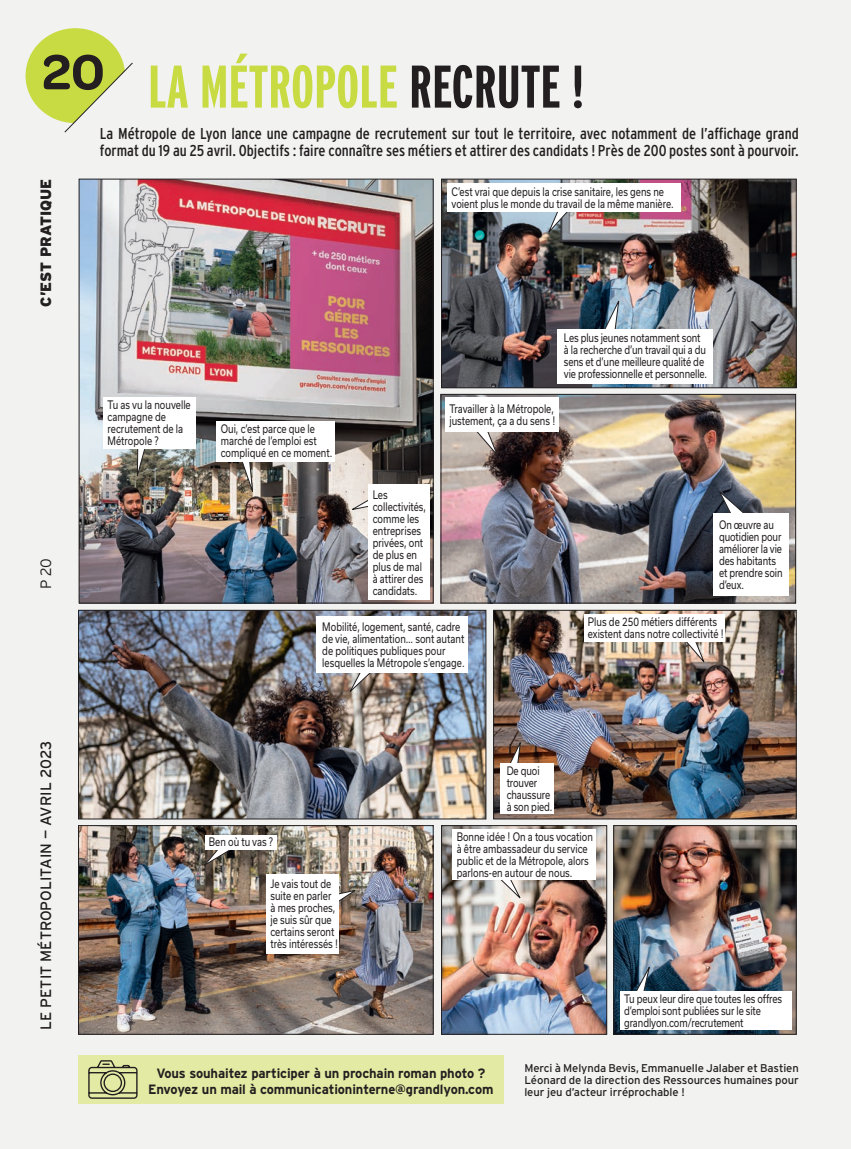
<style>
.page{position:relative;width:851px;height:1149px;background:#fff}
.page>*{position:absolute;margin:0;border:0;box-sizing:border-box;transform-origin:0 0}
.Titre_niv1{font:700 60px "Interstate Compressed";color:#c9db43}
.Texte_courant{font:600 52.5px "Omnes";color:#231f20}
.Titre_niv1-2{font:15.75px/17.2px "Interstate Condensed";color:#231f20}
.t1{font:15px "Interstate";color:#231f20}
.t2{font:900 15px "Interstate";color:#231f20}
.t3{font:300 15px "Interstate";color:#231f20}
.Texte_Encadré_niv2{font:700 13.5px/16.2px "Interstate";letter-spacing:-.01em;color:#231f20;text-align:center;scale:.96 1}
.Titre_niv1-3{font:11.25px/12px "Usual";color:#231f20;scale:.8 1}
.Texte_courant-2{font:11.25px/12px "Interstate";letter-spacing:-.01em;color:#231f20;text-align:justify}
.s1{color:#231f20}
</style>
<div class="page">
<div style="left:0;top:0;width:850px;height:1148px;background:#f2f2f1"></div>
<img style="left:80px;top:827px;width:351px;height:205px">
<div style="left:78px;top:825px;width:355px;height:209px;border:1px solid #231f20"></div>
<img style="left:81px;top:181px;width:350px;height:420px">
<div style="left:79px;top:179px;width:354px;height:424px;border:1px solid #231f20"></div>
<img style="left:442px;top:396px;width:351px;height:205px">
<div style="left:440px;top:394px;width:355px;height:209px;border:1px solid #231f20"></div>
<img style="left:495px;top:611px;width:299px;height:206px">
<div style="left:493px;top:609px;width:303px;height:210px;border:1px solid #231f20"></div>
<img style="left:443px;top:827px;width:162px;height:205px">
<div style="left:441px;top:825px;width:166px;height:209px;border:1px solid #231f20"></div>
<img style="left:443px;top:181px;width:351px;height:205px">
<div style="left:441px;top:179px;width:355px;height:209px;border:1px solid #231f20"></div>
<img style="left:80px;top:611px;width:404px;height:206px">
<div style="left:78px;top:609px;width:408px;height:210px;border:1px solid #231f20"></div>
<img style="left:615px;top:827px;width:179px;height:205px">
<div style="left:613px;top:825px;width:183px;height:209px;border:1px solid #231f20"></div>
<svg style="left:233px;top:461px;width:20px;height:33px"></svg>
<svg style="left:137px;top:448px;width:11px;height:30px"></svg>
<svg style="left:350px;top:491px;width:18px;height:19px"></svg>
<svg style="left:547px;top:212px;width:25px;height:22px"></svg>
<svg style="left:718px;top:490px;width:34px;height:23px"></svg>
<svg style="left:339px;top:889px;width:18px;height:25px"></svg>
<svg style="left:632px;top:964px;width:18px;height:26px"></svg>
<svg style="left:349px;top:672px;width:26px;height:21px"></svg>
<svg style="left:505px;top:740px;width:16px;height:23px"></svg>
<svg style="left:475px;top:431px;width:23px;height:26px"></svg>
<svg style="left:203px;top:839px;width:34px;height:27px"></svg>
<svg style="left:681px;top:641px;width:24px;height:22px"></svg>
<svg style="left:601px;top:299px;width:18px;height:30px"></svg>
<svg style="left:492px;top:879px;width:29px;height:20px"></svg>
<div style="left:216px;top:421px;width:119px;height:40px;background:#fff"></div>
<div style="left:368px;top:485px;width:61px;height:115px;background:#fff"></div>
<div style="left:620px;top:990px;width:171px;height:39px;background:#fff"></div>
<div style="left:500px;top:763px;width:54px;height:50px;background:#fff"></div>
<div style="left:316px;top:616px;width:151px;height:56px;background:#fff"></div>
<div style="left:712px;top:513px;width:76px;height:82px;background:#fff"></div>
<div style="left:557px;top:329px;width:155px;height:54px;background:#fff"></div>
<div style="left:205px;top:834px;width:71px;height:15px;background:#fff"></div>
<div style="left:583px;top:613px;width:141px;height:28px;background:#fff"></div>
<div style="left:266px;top:874px;width:73px;height:79px;background:#fff"></div>
<div style="left:452px;top:828px;width:143px;height:51px;background:#fff"></div>
<div style="left:103px;top:397px;width:93px;height:51px;background:#fff"></div>
<div style="left:445px;top:396px;width:113px;height:35px;background:#fff"></div>
<div style="left:447px;top:183px;width:233px;height:29px;background:#fff"></div>
<svg style="left:26px;top:28px;width:107px;height:105px"></svg>
<div style="left:79px;top:1055px;width:425px;height:48px;background:#e2eaa3"></div>
<svg style="left:88px;top:1060px;width:50px;height:39px"></svg>
<p class="Texte_courant" style="left:42px;top:35px;width:64px">20</p>
<p class="Titre_niv1" style="left:148px;top:53px;width:437px">LA MÉTROPOLE <span class="s1">RECRUTE !</span></p>
<p class="t2" style="left:37px;top:307px;width:129px;rotate:-90deg">C’EST PRATIQUE</p>
<h3 class="t3" style="left:37px;top:588px;width:33px;rotate:-90deg">P 20</h3>
<h3 class="t1" style="left:37px;top:1029px;width:290px;rotate:-90deg">LE PETIT MÉTROPOLITAIN — AVRIL 2023</h3>
<p class="Titre_niv1-2" style="left:100px;top:124px;width:700px">La Métropole de Lyon lance une campagne de recrutement sur tout le territoire, avec notamment de l’affichage grand format du 19 au 25 avril. Objectifs : faire connaître ses métiers et attirer des candidats ! Près de 200 postes sont à pourvoir.</p>
<p class="Titre_niv1-3" style="left:451px;top:185px;width:279px">C’est vrai que depuis la crise sanitaire, les gens ne voient plus le monde du travail de la même manière.</p>
<p class="Titre_niv1-3" style="left:108px;top:399px;width:105px">Tu as vu la nouvelle campagne de recrutement de la<br>Métropole ?</p>
<p class="Titre_niv1-3" style="left:449px;top:402px;width:134px">Travailler à la Métropole, justement, ça a du sens !</p>
<p class="Titre_niv1-3" style="left:221px;top:423px;width:141px">Oui, c’est parce que le marché de l’emploi est compliqué en ce moment.</p>
<p class="Titre_niv1-3" style="left:563px;top:332px;width:181px">Les plus jeunes notamment sont à la recherche d’un travail qui a du sens et d’une meilleure qualité de vie professionnelle et personnelle.</p>
<p class="Titre_niv1-3" style="left:372px;top:488px;width:68px">Les collectivités, comme les entreprises privées, ont de plus en plus de mal à attirer des candidats.</p>
<p class="Titre_niv1-3" style="left:322px;top:620px;width:179px">Mobilité, logement, santé, cadre de vie, alimentation… sont autant de politiques publiques pour lesquelles la Métropole s’engage.</p>
<p class="Titre_niv1-3" style="left:719px;top:518px;width:81px">On œuvre au quotidien pour améliorer la vie des habitants et prendre soin d’eux.</p>
<p class="Titre_niv1-3" style="left:588px;top:615px;width:171px">Plus de 250 métiers différents existent dans notre collectivité !</p>
<p class="Titre_niv1-3" style="left:506px;top:764px;width:59px">De quoi trouver chaussure à son pied.</p>
<p class="Titre_niv1-3" style="left:209px;top:835px;width:82px">Ben où tu vas ?</p>
<p class="Titre_niv1-3" style="left:270px;top:877px;width:86px">Je vais tout de suite en parler à mes proches, je suis sûr que certains seront très intéressés !</p>
<p class="Titre_niv1-3" style="left:456px;top:830px;width:172px">Bonne idée ! On a tous vocation à être ambassadeur du service public et de la Métropole, alors parlons-en autour de nous.</p>
<p class="Titre_niv1-3" style="left:624px;top:992px;width:199px">Tu peux leur dire que toutes les offres d’emploi sont publiées sur le site grandlyon.com/recrutement</p>
<p class="Texte_Encadré_niv2" style="left:148px;top:1064px;width:361px">Vous souhaitez participer à un prochain roman photo ?<br>Envoyez un mail à communicationinterne@grandlyon.com</p>
<p class="Texte_courant-2" style="left:524px;top:1061px;width:276px">Merci à Melynda Bevis, Emmanuelle Jalaber et Bastien Léonard de la direction des Ressources humaines pour leur jeu d’acteur irréprochable !</p>
</div>
